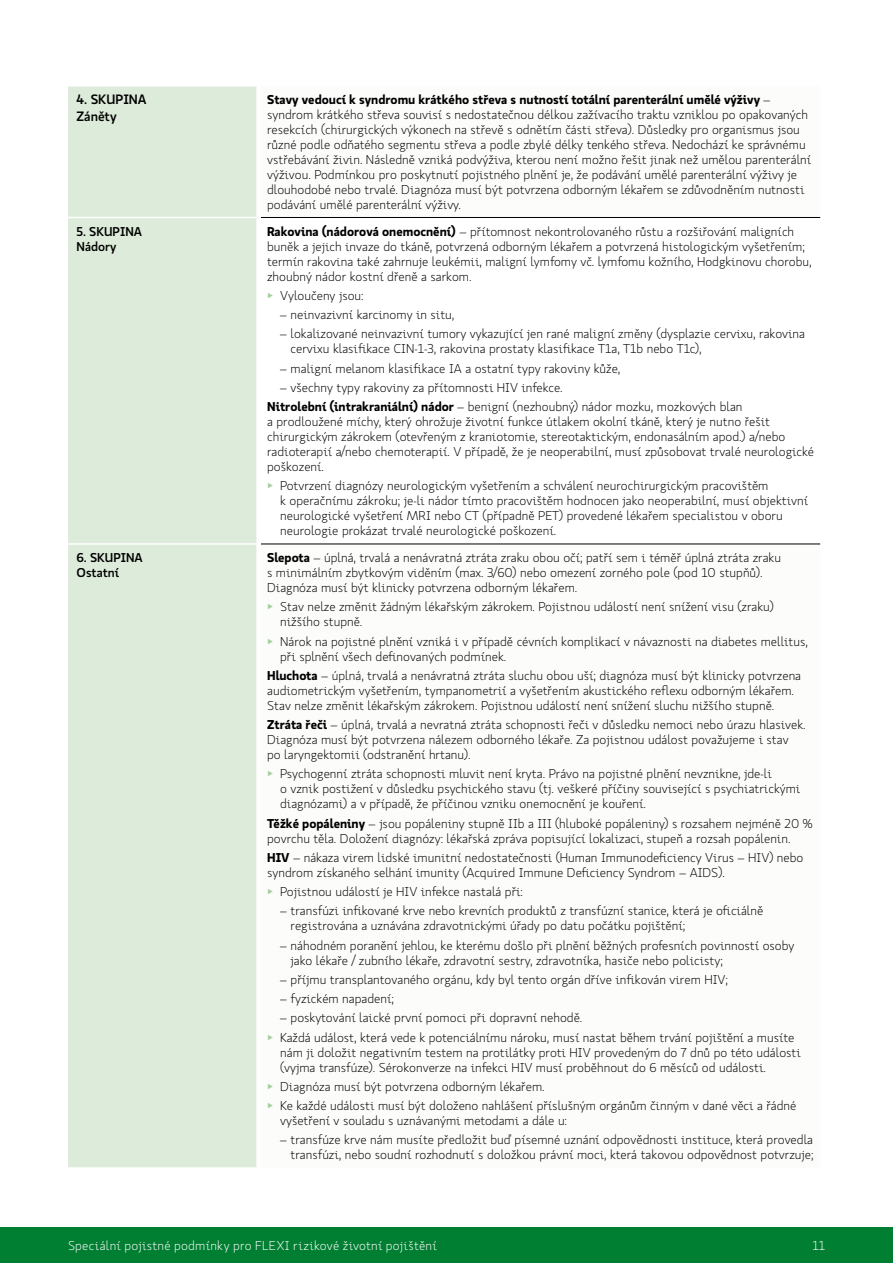
<style>
.page{position:relative;width:893px;height:1263px;background:#fff}
.page>*{position:absolute;margin:0;border:0;box-sizing:border-box;transform-origin:0 0}
.t1{font:500 13.5px/16.5px "Koop Pro";color:#000}
.t2{font:300 12.75px/15px "Koop Pro";color:#000}
.t3{font:300 12.75px "Koop Pro";letter-spacing:.02em;color:#fff}
.t4{font:500 12.75px/15px "Koop Pro";color:#000}
.s1{font-weight:700}
.s2{color:#a2cf9c}
</style>
<div class="page">
<div style="left:0;top:1227px;width:893px;height:36px;background:#007e31"></div>
<div style="left:68px;top:87px;width:188px;height:1080px;background:#ddecda"></div>
<hr style="left:68px;top:217px;width:188px;height:1px;background:#fff">
<hr style="left:68px;top:543px;width:188px;height:2px;background:#fff">
<hr style="left:261px;top:217px;width:559px;height:1px;background:#000">
<hr style="left:261px;top:544px;width:559px;height:1px;background:#000">
<p class="t1" style="left:77px;top:91px;width:72px">4. SKUPINA<br>Záněty</p>
<p class="t2" style="left:267px;top:92px;width:546px"><span class="s1">Stavy vedoucí k syndromu krátkého střeva s nutností totální parenterální umělé výživy</span> – syndrom krátkého střeva souvisí s nedostatečnou délkou zažívacího traktu vzniklou po opakovaných resekcích (chirurgických výkonech na střevě s odnětím části střeva). Důsledky pro organismus jsou různé podle odňatého segmentu střeva a podle zbylé délky tenkého střeva. Nedochází ke správnému vstřebávání živin. Následně vzniká podvýživa, kterou není možno řešit jinak než umělou parenterální výživou. Podmínkou pro poskytnutí pojistného plnění je, že podávání umělé parenterální výživy je dlouhodobé nebo trvalé. Diagnóza musí být potvrzena odborným lékařem se zdůvodněním nutnosti podávání umělé parenterální výživy.</p>
<p class="t4" style="left:77px;top:223px;width:67px">5. SKUPINA<br>Nádory</p>
<p class="t2" style="left:267px;top:223px;width:546px"><span class="s1">Rakovina (nádorová onemocnění)</span> – přítomnost nekontrolovaného růstu a rozšiřování maligních buněk a jejich invaze do tkáně, potvrzená odborným lékařem a potvrzená histologickým vyšetřením; termín rakovina také zahrnuje leukémii, maligní lymfomy vč. lymfomu kožního, Hodgkinovu chorobu, zhoubný nádor kostní dřeně a sarkom.</p>
<p class="t2" style="left:267px;top:288px;width:98px"><span class="s2">▶</span> Vyloučeny jsou:</p>
<p class="t2" style="left:280px;top:307px;width:176px">– neinvazivní karcinomy in situ,</p>
<p class="t2" style="left:291px;top:326px;width:516px;text-indent:-11px">– lokalizované neinvazivní tumory vykazující jen rané maligní změny (dysplazie cervixu, rakovina cervixu klasifikace CIN-1-3, rakovina prostaty klasifikace T1a, T1b nebo T1c),</p>
<p class="t2" style="left:280px;top:360px;width:342px">– maligní melanom klasifikace IA a ostatní typy rakoviny kůže,</p>
<p class="t2" style="left:267px;top:378px;width:477px;line-height:19.2px;text-indent:13px">– všechny typy rakoviny za přítomnosti HIV infekce.<br><span class="s1">Nitrolební (intrakraniální) nádor</span> – benigní (nezhoubný) nádor mozku, mozkových blan</p>
<p class="t2" style="left:267px;top:414px;width:549px">a prodloužené míchy, který ohrožuje životní funkce útlakem okolní tkáně, který je nutno řešit chirurgickým zákrokem (otevřeným z kraniotomie, stereotaktickým, endonasálním apod.) a/nebo radioterapií a/nebo chemoterapií. V případě, že je neoperabilní, musí způsobovat trvalé neurologické poškození.</p>
<p class="t2" style="left:280px;top:478px;width:530px;text-indent:-13px"><span class="s2">▶</span> Potvrzení diagnózy neurologickým vyšetřením a schválení neurochirurgickým pracovištěm<br>k operačnímu zákroku; je-li nádor tímto pracovištěm hodnocen jako neoperabilní, musí objektivní neurologické vyšetření MRI nebo CT (případně PET) provedené lékařem specialistou v oboru neurologie prokázat trvalé neurologické poškození.</p>
<p class="t4" style="left:77px;top:549px;width:68px">6. SKUPINA<br>Ostatní</p>
<p class="t2" style="left:267px;top:550px;width:515px"><span class="s1">Slepota</span> – úplná, trvalá a nenávratná ztráta zraku obou očí; patří sem i téměř úplná ztráta zraku s minimálním zbytkovým viděním (max. 3/60) nebo omezení zorného pole (pod 10 stupňů).<br>Diagnóza musí být klinicky potvrzena odborným lékařem.</p>
<p class="t2" style="left:280px;top:599px;width:495px;text-indent:-13px"><span class="s2">▶</span> Stav nelze změnit žádným lékařským zákrokem. Pojistnou událostí není snížení visu (zraku) nižšího stupně.</p>
<p class="t2" style="left:280px;top:633px;width:529px;text-indent:-13px"><span class="s2">▶</span> Nárok na pojistné plnění vzniká i v případě cévních komplikací v návaznosti na diabetes mellitus, při splnění všech definovaných podmínek.</p>
<p class="t2" style="left:267px;top:668px;width:536px"><span class="s1">Hluchota</span> – úplná, trvalá a nenávratná ztráta sluchu obou uší; diagnóza musí být klinicky potvrzena audiometrickým vyšetřením, tympanometrií a vyšetřením akustického reflexu odborným lékařem.<br>Stav nelze změnit lékařským zákrokem. Pojistnou událostí není snížení sluchu nižšího stupně.</p>
<p class="t2" style="left:267px;top:717px;width:540px"><span class="s1">Ztráta řeči</span> – úplná, trvalá a nevratná ztráta schopnosti řeči v důsledku nemoci nebo úrazu hlasivek.<br>Diagnóza musí být potvrzena nálezem odborného lékaře. Za pojistnou událost považujeme i stav<br>po laryngektomii (odstranění hrtanu).</p>
<p class="t2" style="left:280px;top:766px;width:522px;text-indent:-13px"><span class="s2">▶</span> Psychogenní ztráta schopnosti mluvit není kryta. Právo na pojistné plnění nevznikne, jde-li<br>o vznik postižení v důsledku psychického stavu (tj. veškeré příčiny související s psychiatrickými diagnózami) a v případě, že příčinou vzniku onemocnění je kouření.</p>
<p class="t2" style="left:267px;top:815px;width:547px"><span class="s1">Těžké popáleniny</span> – jsou popáleniny stupně IIb a III (hluboké popáleniny) s rozsahem nejméně 20 % povrchu těla. Doložení diagnózy: lékařská zpráva popisující lokalizaci, stupeň a rozsah popálenin.</p>
<p class="t2" style="left:267px;top:850px;width:538px"><span class="s1">HIV</span> – nákaza virem lidské imunitní nedostatečnosti (Human Immunodeficiency Virus – HIV) nebo syndrom získaného selhání imunity (Acquired Immune Deficiency Syndrom – AIDS).</p>
<p class="t2" style="left:267px;top:884px;width:257px"><span class="s2">▶</span> Pojistnou událostí je HIV infekce nastalá při:</p>
<p class="t2" style="left:291px;top:903px;width:474px;text-indent:-11px">– transfúzi infikované krve nebo krevních produktů z transfúzní stanice, která je oficiálně registrována a uznávána zdravotnickými úřady po datu počátku pojištění;</p>
<p class="t2" style="left:291px;top:937px;width:505px;text-indent:-11px">– náhodném poranění jehlou, ke kterému došlo při plnění běžných profesních povinností osoby jako lékaře / zubního lékaře, zdravotní sestry, zdravotníka, hasiče nebo policisty;</p>
<p class="t2" style="left:280px;top:972px;width:450px">– příjmu transplantovaného orgánu, kdy byl tento orgán dříve infikován virem HIV;</p>
<p class="t2" style="left:280px;top:991px;width:116px">– fyzickém napadení;</p>
<p class="t2" style="left:267px;top:1008px;width:529px;line-height:19.2px;text-indent:13px">– poskytování laické první pomoci při dopravní nehodě.<br><span class="s2">▶</span> Každá událost, která vede k potenciálnímu nároku, musí nastat během trvání pojištění a musíte</p>
<p class="t2" style="left:280px;top:1044px;width:522px">nám ji doložit negativním testem na protilátky proti HIV provedeným do 7 dnů po této události (vyjma transfúze). Sérokonverze na infekci HIV musí proběhnout do 6 měsíců od události.</p>
<p class="t2" style="left:267px;top:1076px;width:531px;line-height:19.2px"><span class="s2">▶</span> Diagnóza musí být potvrzena odborným lékařem.<br><span class="s2">▶</span> Ke každé události musí být doloženo nahlášení příslušným orgánům činným v dané věci a řádné</p>
<p class="t2" style="left:280px;top:1113px;width:288px">vyšetření v souladu s uznávanými metodami a dále u:</p>
<p class="t2" style="left:280px;top:1132px;width:535px;text-align:right">– transfúze krve nám musíte předložit buď písemné uznání odpovědnosti instituce, která provedla transfúzi, nebo soudní rozhodnutí s doložkou právní moci, která takovou odpovědnost potvrzuje;</p>
<p class="t3" style="left:68px;top:1237px;width:370px">Speciální pojistné podmínky pro FLEXI rizikové životní pojištění</p>
<p class="t3" style="left:812px;top:1237px;width:14px">11</p>
</div>
